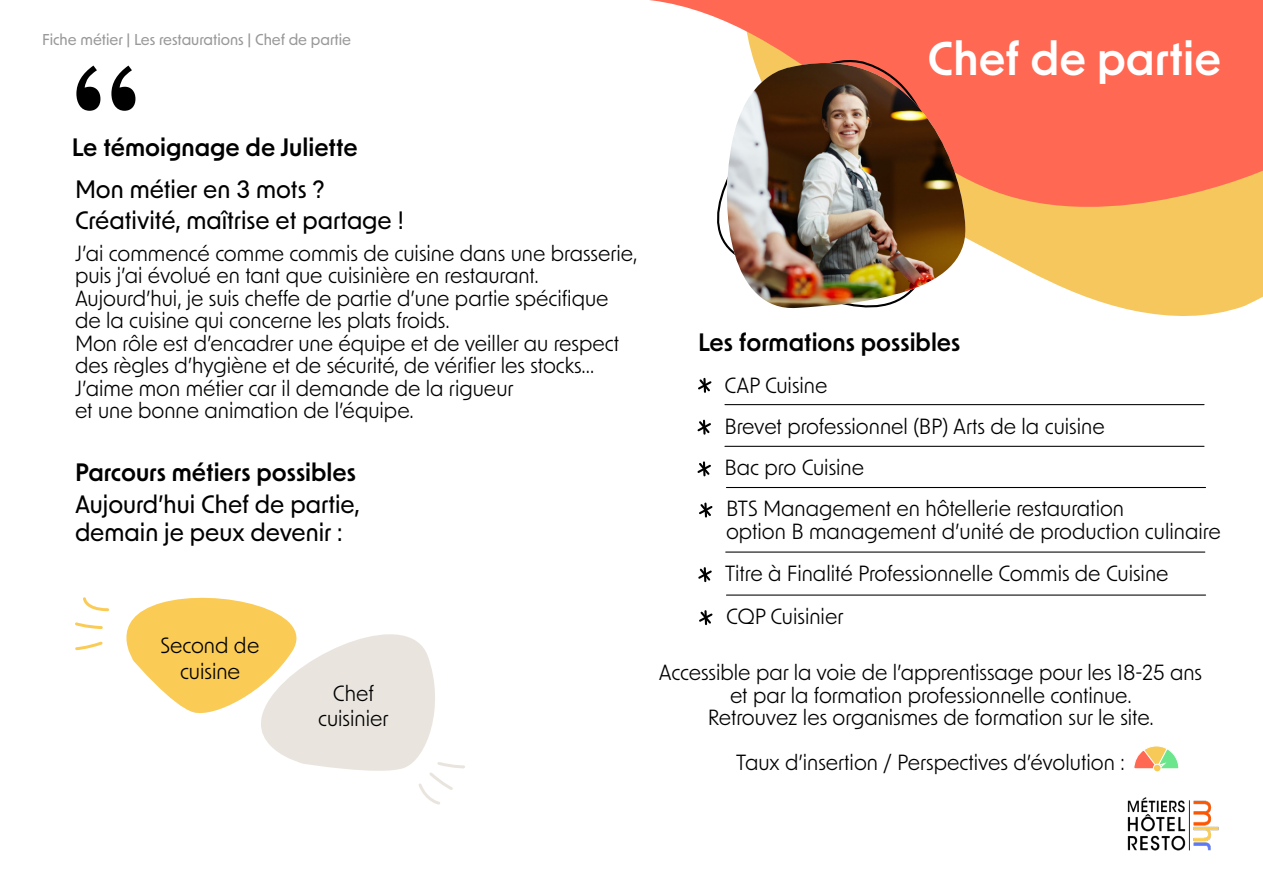
<style>
.page{position:relative;width:1263px;height:893px;background:#fff}
.page>*{position:absolute;margin:0;border:0;box-sizing:border-box;transform-origin:0 0}
.t1{font:700 150px "Copperplate Gothic";color:#000}
.t2{font:600 45px "New Order";color:#fff}
.t3{font:500 24px/28.8px "New Order";color:#000}
.t4{font:600 24px "New Order";color:#000}
.t5{font:21px/22.5px "New Order";color:#000}
.t6{font:500 15px "New Order";color:#999}
</style>
<div class="page">
<img style="left:1127px;top:797px;width:92px;height:54px">
<svg style="left:1017px;top:237px;width:246px;height:79px;fill:#f6c75d"></svg>
<svg style="left:649px;top:0;width:614px;height:237px;background:#fd8567"></svg>
<hr style="left:725px;top:404px;width:479px;height:1px;background:#000">
<svg style="left:698px;top:377px;width:14px;height:16px"></svg>
<svg style="left:697px;top:419px;width:14px;height:16px"></svg>
<svg style="left:1134px;top:746px;width:45px;height:23px"></svg>
<div style="left:1153px;top:764px;width:8px;height:8px;background:#f7c957;border-radius:50%"></div>
<div style="left:1153px;top:764px;width:8px;height:8px;border:1px solid #fff;border-radius:50%"></div>
<hr style="left:725px;top:446px;width:479px;height:1px;background:#000">
<svg style="left:697px;top:461px;width:14px;height:16px"></svg>
<hr style="left:726px;top:487px;width:479px;height:1px;background:#000">
<svg style="left:699px;top:502px;width:14px;height:16px"></svg>
<svg style="left:75px;top:597px;width:390px;height:208px"></svg>
<hr style="left:726px;top:551px;width:479px;height:2px;background:#000">
<svg style="left:698px;top:567px;width:14px;height:16px"></svg>
<hr style="left:726px;top:594px;width:479px;height:2px;background:#000">
<svg style="left:699px;top:610px;width:14px;height:16px"></svg>
<svg style="left:682px;top:16px;width:335px;height:249px"></svg>
<svg style="left:718px;top:38px;width:249px;height:271px;fill:#ff6853"></svg>
<img style="left:725px;top:63px;width:242px;height:245px">
<p class="t6" style="left:42px;top:30px;width:310px">Fiche métier | Les restaurations | Chef de partie</p>
<h1 class="t1" style="left:65px;top:35px;width:83px">“</h1>
<p class="t4" style="left:72px;top:132px;width:287px">Le témoignage de Juliette</p>
<p class="t3" style="left:75px;top:172px;width:330px;line-height:31.5px">Mon métier en 3 mots ?<br>Créativité, maîtrise et partage !</p>
<p class="t5" style="left:75px;top:241px;width:564px">J’ai commencé comme commis de cuisine dans une brasserie, puis j’ai évolué en tant que cuisinière en restaurant.<br>Aujourd’hui, je suis cheffe de partie d’une partie spécifique de la cuisine qui concerne les plats froids.<br>Mon rôle est d’encadrer une équipe et de veiller au respect des règles d’hygiène et de sécurité, de vérifier les stocks… J’aime mon métier car il demande de la rigueur<br>et une bonne animation de l’équipe.</p>
<p class="t4" style="left:75px;top:457px;width:283px">Parcours métiers possibles</p>
<p class="t3" style="left:75px;top:488px;width:287px">Aujourd’hui Chef de partie, demain je peux devenir :</p>
<p class="t5" style="left:160px;top:632px;width:101px;line-height:25.2px;text-align:center">Second de cuisine</p>
<p class="t5" style="left:318px;top:680px;width:72px;line-height:25.2px;text-align:center">Chef cuisinier</p>
<h2 class="t2" style="left:927px;top:29px;width:295px">Chef de partie</h2>
<p class="t4" style="left:698px;top:326px;width:264px">Les formations possibles</p>
<p class="t5" style="left:724px;top:365px;width:382px;line-height:40.2px">CAP Cuisine<br>Brevet professionnel (BP) Arts de la cuisine</p>
<p class="t5" style="left:724px;top:446px;width:401px;line-height:41.2px">Bac pro Cuisine<br>BTS Management en hôtellerie restauration</p>
<p class="t5" style="left:726px;top:519px;width:496px">option B management d’unité de production culinaire</p>
<p class="t5" style="left:725px;top:551px;width:445px;line-height:43px">Titre à Finalité Professionnelle Commis de Cuisine<br>CQP Cuisinier</p>
<p class="t5" style="left:659px;top:661px;width:545px;text-align:center">Accessible par la voie de l’apprentissage pour les 18-25 ans et par la formation professionnelle continue.<br>Retrouvez les organismes de formation sur le site.</p>
<p class="t5" style="left:736px;top:751px;width:390px">Taux d’insertion / Perspectives d’évolution :</p>
</div>
